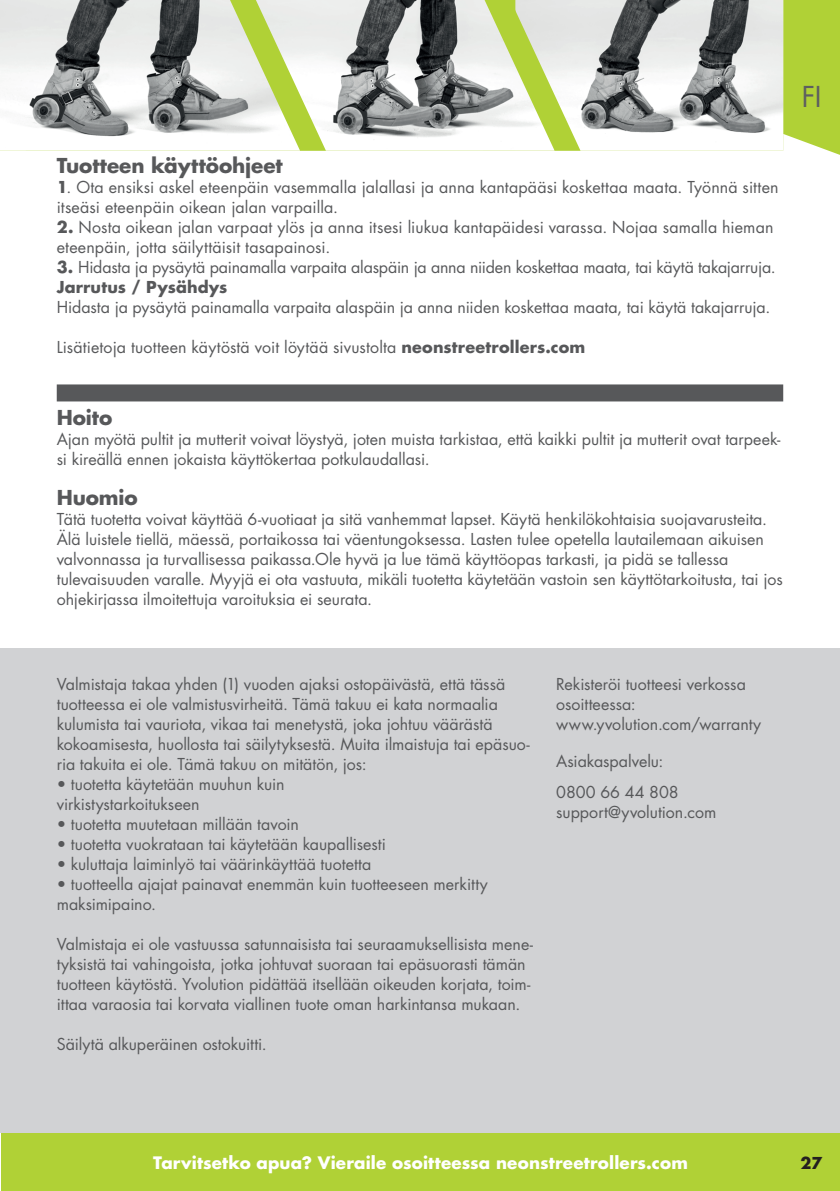
<style>
.page{position:relative;width:840px;height:1191px;background:#fff}
.page>*{position:absolute;margin:0;border:0;box-sizing:border-box;transform-origin:0 0}
.t1{font:28px "Futura Std";color:#5d5f60}
.t2{font:700 20px "Futura Std";letter-spacing:-.005em;color:#57585a}
.t3{font:700 16.8px "Futura Std";letter-spacing:.01em;color:#fff}
.t4{font:16px/20px "Futura Std";color:#57585a}
.t5{font:700 16px "Futura Std";color:#231f20}
.s1{font-weight:700}
</style>
<div class="page">
<svg style="left:782px;top:0;width:57px;height:155px;background:#b6d447"></svg>
<div style="left:0;top:648px;width:839px;height:485px;background:#d1d2d4"></div>
<div style="left:57px;top:384px;width:725px;height:17px;background:#57585a"></div>
<img style="left:580px;top:0;width:202px;height:151px">
<svg style="left:554px;top:0;width:26px;height:151px;fill:#e7e9e7"></svg>
<img style="left:326px;top:0;width:228px;height:151px">
<svg style="left:300px;top:0;width:26px;height:151px"></svg>
<img style="left:0;top:0;width:300px;height:151px">
<div style="left:1px;top:1133px;width:838px;height:58px;background:#b0d136"></div>
<p class="t2" style="left:57px;top:152px;width:227px">Tuotteen käyttöohjeet</p>
<p class="t4" style="left:57px;top:177px;width:723px"><span class="s1">1</span>. Ota ensiksi askel eteenpäin vasemmalla jalallasi ja anna kantapääsi koskettaa maata. Työnnä sitten itseäsi eteenpäin oikean jalan varpailla.</p>
<p class="t4" style="left:57px;top:217px;width:718px"><span class="s1">2.</span> Nosta oikean jalan varpaat ylös ja anna itsesi liukua kantapäidesi varassa. Nojaa samalla hieman eteenpäin, jotta säilyttäisit tasapainosi.</p>
<p class="t4" style="left:57px;top:257px;width:720px"><span class="s1">3.</span> Hidasta ja pysäytä painamalla varpaita alaspäin ja anna niiden koskettaa maata, tai käytä takajarruja.<br><span class="s1">Jarrutus / Pysähdys</span></p>
<p class="t4" style="left:57px;top:297px;width:714px">Hidasta ja pysäytä painamalla varpaita alaspäin ja anna niiden koskettaa maata, tai käytä takajarruja.</p>
<p class="t4" style="left:57px;top:337px;width:530px">Lisätietoja tuotteen käytöstä voit löytää sivustolta <span class="s1">neonstreetrollers.com</span></p>
<p class="t2" style="left:57px;top:404px;width:57px">Hoito</p>
<p class="t4" style="left:57px;top:429px;width:725px">Ajan myötä pultit ja mutterit voivat löystyä, joten muista tarkistaa, että kaikki pultit ja mutterit ovat tarpeek&shy;si kireällä ennen jokaista käyttökertaa potkulaudallasi.</p>
<p class="t2" style="left:57px;top:484px;width:82px">Huomio</p>
<p class="t4" style="left:57px;top:509px;width:727px">Tätä tuotetta voivat käyttää 6-vuotiaat ja sitä vanhemmat lapset. Käytä henkilökohtaisia suojavarusteita.<br>Älä luistele tiellä, mäessä, portaikossa tai väentungoksessa. Lasten tulee opetella lautailemaan aikuisen valvonnassa ja turvallisessa paikassa.Ole hyvä ja lue tämä käyttöopas tarkasti, ja pidä se tallessa tulevaisuuden varalle. Myyjä ei ota vastuuta, mikäli tuotetta käytetään vastoin sen käyttötarkoitusta, tai jos ohjekirjassa ilmoitettuja varoituksia ei seurata.</p>
<h1 class="t1" style="left:801px;top:79px;width:21px">FI</h1>
<p class="t4" style="left:57px;top:674px;width:474px">Valmistaja takaa yhden (1) vuoden ajaksi ostopäivästä, että tässä tuotteessa ei ole valmistusvirheitä. Tämä takuu ei kata normaalia kulumista tai vauriota, vikaa tai menetystä, joka johtuu väärästä kokoamisesta, huollosta tai säilytyksestä. Muita ilmaistuja tai epäsuo&shy;ria takuita ei ole. Tämä takuu on mitätön, jos:</p>
<p class="t4" style="left:57px;top:774px;width:229px">• tuotetta käytetään muuhun kuin virkistystarkoitukseen</p>
<p class="t4" style="left:57px;top:814px;width:244px">• tuotetta muutetaan millään tavoin</p>
<p class="t4" style="left:57px;top:834px;width:330px">• tuotetta vuokrataan tai käytetään kaupallisesti</p>
<p class="t4" style="left:57px;top:854px;width:316px">• kuluttaja laiminlyö tai väärinkäyttää tuotetta</p>
<p class="t4" style="left:57px;top:874px;width:432px">• tuotteella ajajat painavat enemmän kuin tuotteeseen merkitty maksimipaino.</p>
<p class="t4" style="left:57px;top:934px;width:477px">Valmistaja ei ole vastuussa satunnaisista tai seuraamuksellisista mene&shy;tyksistä tai vahingoista, jotka johtuvat suoraan tai epäsuorasti tämän tuotteen käytöstä. Yvolution pidättää itsellään oikeuden korjata, toim&shy;ittaa varaosia tai korvata viallinen tuote oman harkintansa mukaan.</p>
<p class="t4" style="left:57px;top:1034px;width:211px">Säilytä alkuperäinen ostokuitti.</p>
<p class="t4" style="left:556px;top:674px;width:206px">Rekisteröi tuotteesi verkossa osoitteessa: www.yvolution.com/warranty</p>
<p class="t4" style="left:556px;top:745px;width:124px;line-height:31.4px">Asiakaspalvelu:<br>0800 66 44 808</p>
<p class="t4" style="left:556px;top:802px;width:162px">support@yvolution.com</p>
<p class="t3" style="left:153px;top:1151px;width:536px">Tarvitsetko apua? Vieraile osoitteessa neonstreetrollers.com</p>
<p class="t5" style="left:800px;top:1152px;width:23px">27</p>
</div>
